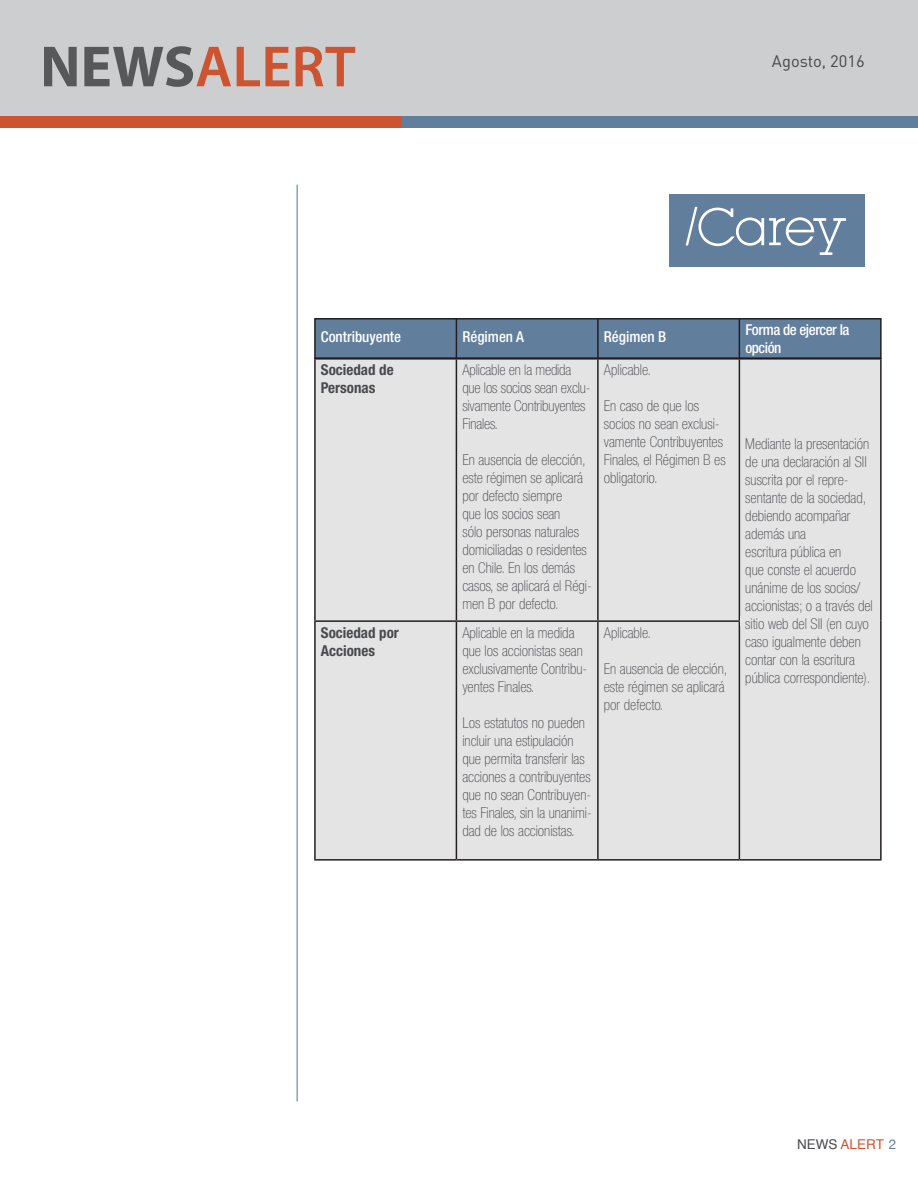
<style>
.page{position:relative;width:918px;height:1188px;background:#fff}
.page>*{position:absolute;margin:0;border:0;box-sizing:border-box;transform-origin:0 0}
.t1{font:600 58.5px "Myriad Pro";color:#cc5430}
.t2{font:16.5px "DIN";color:#464749}
.t3{font:100 condensed 15px/18px "Helvetica Neue LT Std";color:#494a4d}
.t4{font:700 condensed 15px/18px "Helvetica Neue LT Std";color:#494a4d}
.t5{font:500 condensed 15px "Helvetica Neue LT Std";color:#fff}
.t6{font:500 condensed 15px/18px "Helvetica Neue LT Std";letter-spacing:-.03em;color:#fff}
.t7{font:13.5px "Helvetica";color:#cc5430}
.s1{font-weight:700;color:#57585a}
.s2{color:#494a4d}
.s3{font-family:"Helvetica Neue";color:#617e9d}
</style>
<div class="page">
<div style="left:0;top:0;width:918px;height:121px;background:#cdced0"></div>
<div style="left:0;top:116px;width:534px;height:12px;background:#cc5430"></div>
<div style="left:403px;top:116px;width:515px;height:12px;background:#617e9d"></div>
<hr style="left:297px;top:185px;width:1px;height:916px;background:#527298">
<div style="left:669px;top:195px;width:195px;height:72px;background:#617e9d"></div>
<svg style="left:686px;top:207px;width:161px;height:48px"></svg>
<div style="left:317px;top:321px;width:562px;height:35px;background:#617e9d"></div>
<div style="left:316px;top:360px;width:564px;height:499px;background:#e4e4e5"></div>
<hr style="left:314px;top:360px;width:2px;height:260px;background:#231f20">
<hr style="left:314px;top:622px;width:2px;height:237px;background:#231f20">
<hr style="left:456px;top:360px;width:1px;height:260px;background:#231f20">
<hr style="left:456px;top:622px;width:1px;height:237px;background:#231f20">
<hr style="left:597px;top:360px;width:2px;height:260px;background:#231f20">
<hr style="left:597px;top:622px;width:2px;height:237px;background:#231f20">
<hr style="left:739px;top:360px;width:1px;height:260px;background:#231f20">
<hr style="left:739px;top:622px;width:1px;height:237px;background:#231f20">
<hr style="left:880px;top:360px;width:2px;height:260px;background:#231f20">
<hr style="left:880px;top:622px;width:2px;height:237px;background:#231f20">
<hr style="left:314px;top:620px;width:142px;height:2px;background:#231f20">
<hr style="left:314px;top:859px;width:142px;height:2px;background:#231f20">
<hr style="left:456px;top:620px;width:142px;height:2px;background:#231f20">
<hr style="left:456px;top:859px;width:142px;height:2px;background:#231f20">
<hr style="left:598px;top:620px;width:141px;height:2px;background:#231f20">
<hr style="left:598px;top:859px;width:141px;height:2px;background:#231f20">
<hr style="left:739px;top:620px;width:143px;height:2px;background:#231f20">
<hr style="left:739px;top:859px;width:143px;height:2px;background:#231f20">
<hr style="left:456px;top:318px;width:1px;height:40px;background:#231f20">
<hr style="left:597px;top:318px;width:2px;height:40px;background:#231f20">
<hr style="left:739px;top:318px;width:1px;height:40px;background:#231f20">
<hr style="left:314px;top:358px;width:142px;height:2px;background:#000">
<hr style="left:456px;top:358px;width:142px;height:2px;background:#000">
<hr style="left:598px;top:358px;width:141px;height:2px;background:#000">
<hr style="left:739px;top:358px;width:143px;height:2px;background:#000">
<div style="left:740px;top:617px;width:140px;height:9px;background:#e4e4e5"></div>
<div style="left:314px;top:318px;width:568px;height:41px;border:2px solid #231f20"></div>
<h1 class="t1" style="left:40px;top:29px;width:317px"><span class="s1">NEWS</span>ALERT</h1>
<p class="t2" style="left:772px;top:51px;width:94px">Agosto, 2016</p>
<p class="t5" style="left:321px;top:328px;width:82px">Contribuyente</p>
<p class="t5" style="left:462px;top:328px;width:63px">Régimen A</p>
<p class="t5" style="left:604px;top:328px;width:64px">Régimen B</p>
<p class="t6" style="left:745px;top:320px;width:106px">Forma de ejercer la opción</p>
<p class="t4" style="left:321px;top:361px;width:74px">Sociedad de<br>Personas</p>
<p class="t3" style="left:462px;top:361px;width:130px">Aplicable en la medida que los socios sean exclu&shy;sivamente Contribuyentes<br>Finales.</p>
<p class="t3" style="left:462px;top:451px;width:131px">En ausencia de elección, este régimen se aplicará por defecto siempre<br>que los socios sean<br>sólo personas naturales domiciliadas o residentes en Chile. En los demás casos, se aplicará el Régi&shy;men B por defecto.</p>
<p class="t3" style="left:604px;top:361px;width:49px">Aplicable.</p>
<p class="t3" style="left:604px;top:397px;width:123px">En caso de que los socios no sean exclusi&shy;vamente Contribuyentes<br>Finales, el Régimen B es obligatorio.</p>
<p class="t3" style="left:745px;top:434px;width:129px">Mediante la presentación de una declaración al SII suscrita por el repre&shy;sentante de la sociedad, debiendo acompañar además una<br>escritura pública en<br>que conste el acuerdo unánime de los socios/ accionistas; o a través del sitio web del SII (en cuyo caso igualmente deben contar con la escritura pública correspondiente).</p>
<p class="t4" style="left:321px;top:623px;width:79px">Sociedad por<br>Acciones</p>
<p class="t3" style="left:462px;top:623px;width:126px">Aplicable en la medida que los accionistas sean exclusivamente Contribu&shy;yentes Finales.</p>
<p class="t3" style="left:462px;top:713px;width:131px">Los estatutos no pueden incluir una estipulación que permita transferir las acciones a contribuyentes que no sean Contribuyen&shy;tes Finales, sin la unanimi&shy;dad de los accionistas.</p>
<p class="t3" style="left:604px;top:623px;width:49px">Aplicable.</p>
<p class="t3" style="left:604px;top:659px;width:125px">En ausencia de elección, este régimen se aplicará por defecto.</p>
<p class="t7" style="left:797px;top:1134px;width:101px"><span class="s2">NEWS</span> ALERT <span class="s3">2</span></p>
</div>
